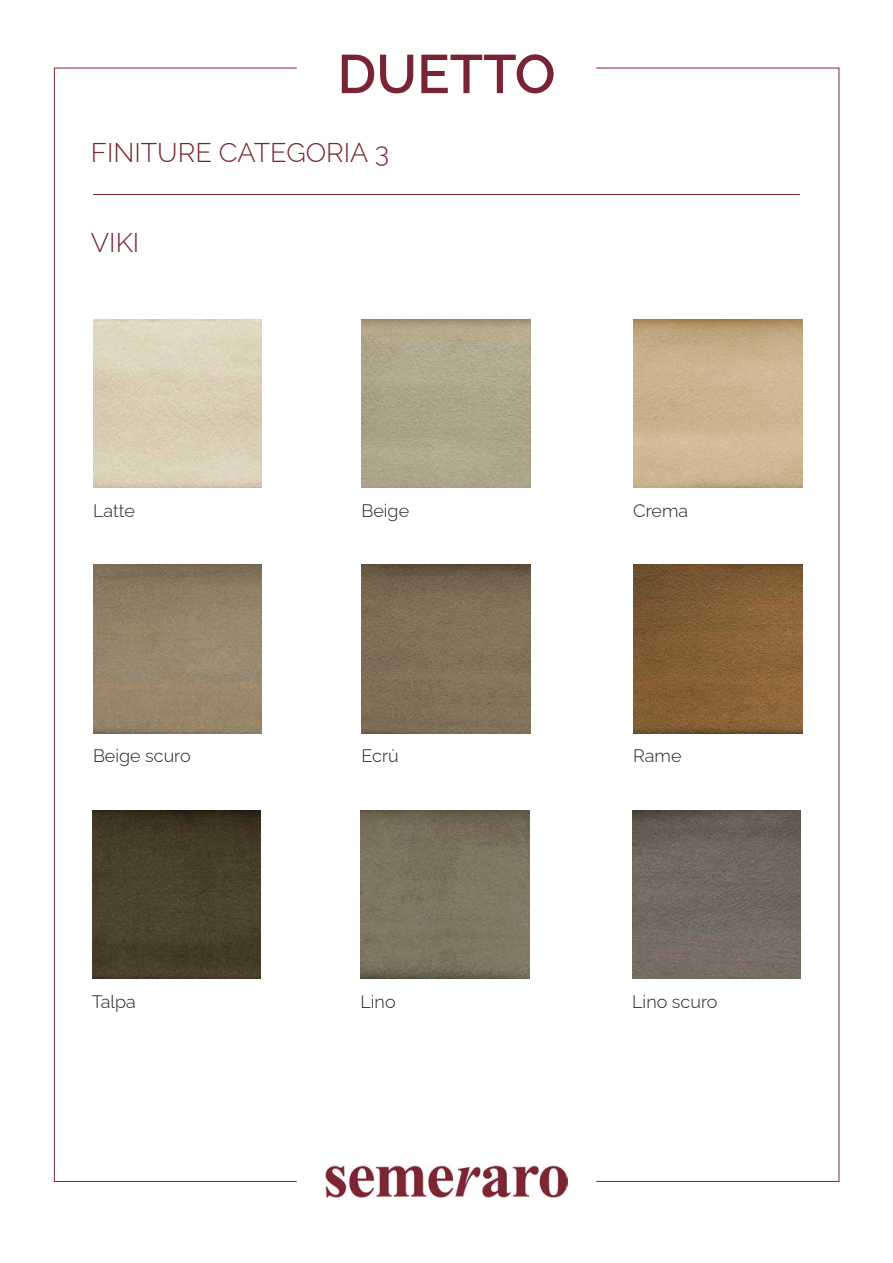
<style>
.page{position:relative;width:893px;height:1263px;background:#fff}
.page>*{position:absolute;margin:0;border:0;box-sizing:border-box;transform-origin:0 0}
.t1{font:600 54.3px "Raleway";color:#782434}
.t2{font:300 27.15px "Raleway";color:#782434}
.t3{font:300 18px "Raleway";color:#231f20}
</style>
<div class="page">
<img style="left:325px;top:1166px;width:243px;height:32px">
<hr style="left:93px;top:194px;width:707px;height:1px;background:#7e2632">
<img style="left:93px;top:319px;width:169px;height:169px">
<img style="left:362px;top:319px;width:168px;height:169px">
<img style="left:633px;top:319px;width:169px;height:169px">
<img style="left:93px;top:565px;width:169px;height:168px">
<img style="left:362px;top:565px;width:168px;height:168px">
<img style="left:633px;top:565px;width:169px;height:168px">
<img style="left:92px;top:810px;width:169px;height:169px">
<img style="left:361px;top:810px;width:168px;height:169px">
<img style="left:632px;top:810px;width:169px;height:169px">
<p class="t1" style="left:337px;top:43px;width:220px">DUETTO</p>
<p class="t2" style="left:91px;top:130px;width:300px">FINITURE CATEGORIA 3</p>
<p class="t2" style="left:91px;top:221px;width:50px">VIKI</p>
<p class="t3" style="left:93px;top:496px;width:43px">Latte</p>
<p class="t3" style="left:361px;top:496px;width:49px">Beige</p>
<p class="t3" style="left:633px;top:496px;width:56px">Crema</p>
<p class="t3" style="left:93px;top:742px;width:99px">Beige scuro</p>
<p class="t3" style="left:361px;top:742px;width:39px">Ecrù</p>
<p class="t3" style="left:633px;top:742px;width:50px">Rame</p>
<p class="t3" style="left:92px;top:987px;width:46px">Talpa</p>
<p class="t3" style="left:360px;top:987px;width:37px">Lino</p>
<p class="t3" style="left:632px;top:987px;width:87px">Lino scuro</p>
</div>
